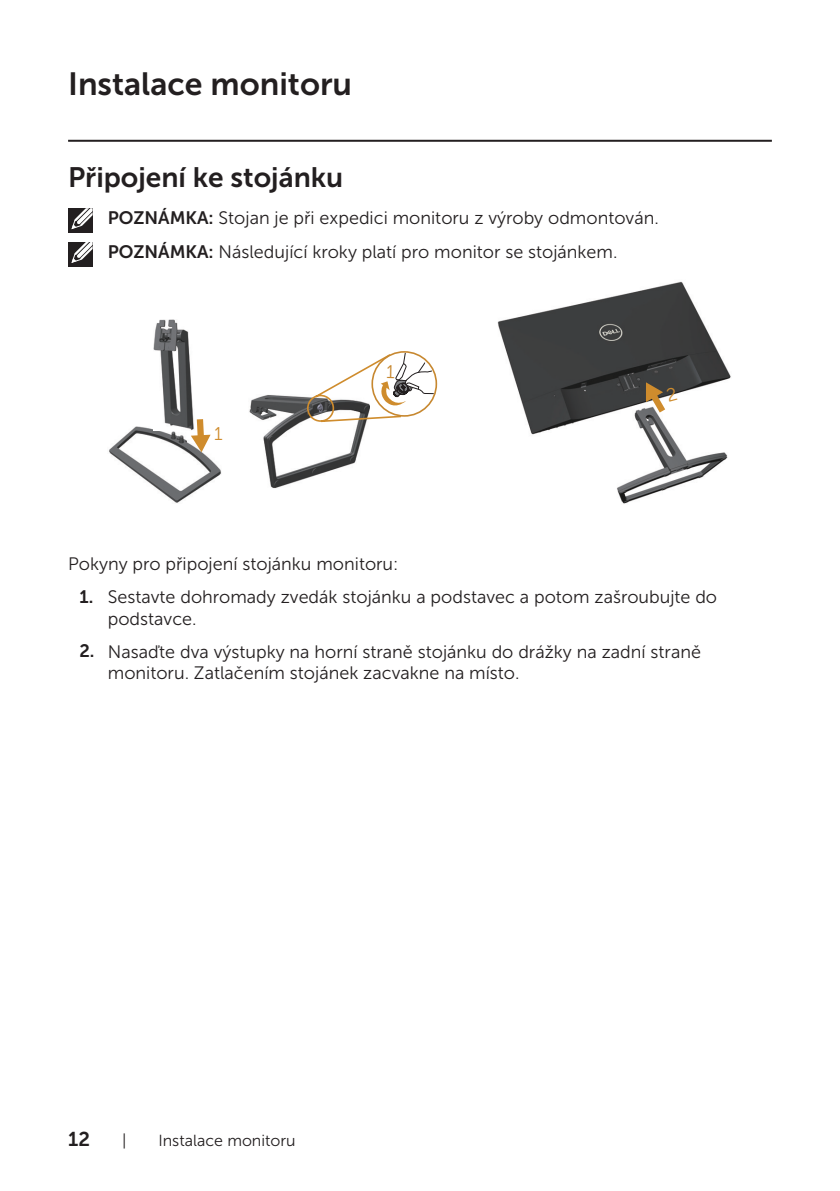
<style>
.page{position:relative;width:840px;height:1191px;background:#fff}
.page>*{position:absolute;margin:0;border:0;box-sizing:border-box;transform-origin:0 0}
.Head_1{font:32px "Museo Sans For Dell 700";color:#231f20}
.Head_2{font:28px "Museo Sans For Dell 700";color:#231f20}
.t1{font:20px "Museo Sans For Dell 700";color:#231f20}
.t2{font:18.4px "Museo Sans For Dell 300";color:#cf8c2d}
.text{font:18px/21.6px "Museo Sans For Dell 300";color:#231f20}
.t3{font:16px "Museo Sans For Dell 300";color:#231f20}
.s1{font-family:"Museo Sans For Dell 700"}
</style>
<div class="page">
<hr style="left:68px;top:140px;width:703px;height:2px;background:#231f20">
<div style="left:68px;top:208px;width:24px;height:25px;background:#231f20"></div>
<svg style="left:71px;top:208px;width:22px;height:22px"></svg>
<div style="left:68px;top:242px;width:24px;height:24px;background:#231f20"></div>
<svg style="left:71px;top:242px;width:22px;height:22px"></svg>
<img style="left:497px;top:281px;width:234px;height:223px">
<img style="left:249px;top:395px;width:117px;height:93px">
<img style="left:109px;top:426px;width:112px;height:77px">
<img style="left:153px;top:320px;width:40px;height:110px">
<svg style="left:191px;top:413px;width:19px;height:39px"></svg>
<svg style="left:644px;top:382px;width:33px;height:37px"></svg>
<svg style="left:306px;top:352px;width:128px;height:71px"></svg>
<p class="Head_1" style="left:68px;top:66px;width:285px">Instalace monitoru</p>
<p class="Head_2" style="left:68px;top:162px;width:276px">Připojení ke stojánku</p>
<p class="text" style="left:108px;top:207px;width:552px"><span class="s1">POZNÁMKA:</span> Stojan je při expedici monitoru z výroby odmontován.</p>
<p class="text" style="left:108px;top:241px;width:511px"><span class="s1">POZNÁMKA:</span> Následující kroky platí pro monitor se stojánkem.</p>
<p class="t2" style="left:214px;top:423px;width:10px">1</p>
<p class="text" style="left:68px;top:553px;width:332px">Pokyny pro připojení stojánku monitoru:</p>
<p class="text" style="left:108px;top:586px;width:610px;text-indent:-28px"><span class="s1">1.</span> Sestavte dohromady zvedák stojánku a podstavec a potom zašroubujte do podstavce.</p>
<p class="text" style="left:108px;top:641px;width:594px;text-indent:-28px"><span class="s1">2.</span> Nasaďte dva výstupky na horní straně stojánku do drážky na zadní straně monitoru. Zatlačením stojánek zacvakne na místo.</p>
<p class="t1" style="left:68px;top:1127px;width:23px">12</p>
<p class="t3" style="left:122px;top:1131px;width:6px">|</p>
<p class="t3" style="left:158px;top:1131px;width:139px">Instalace monitoru</p>
</div>
